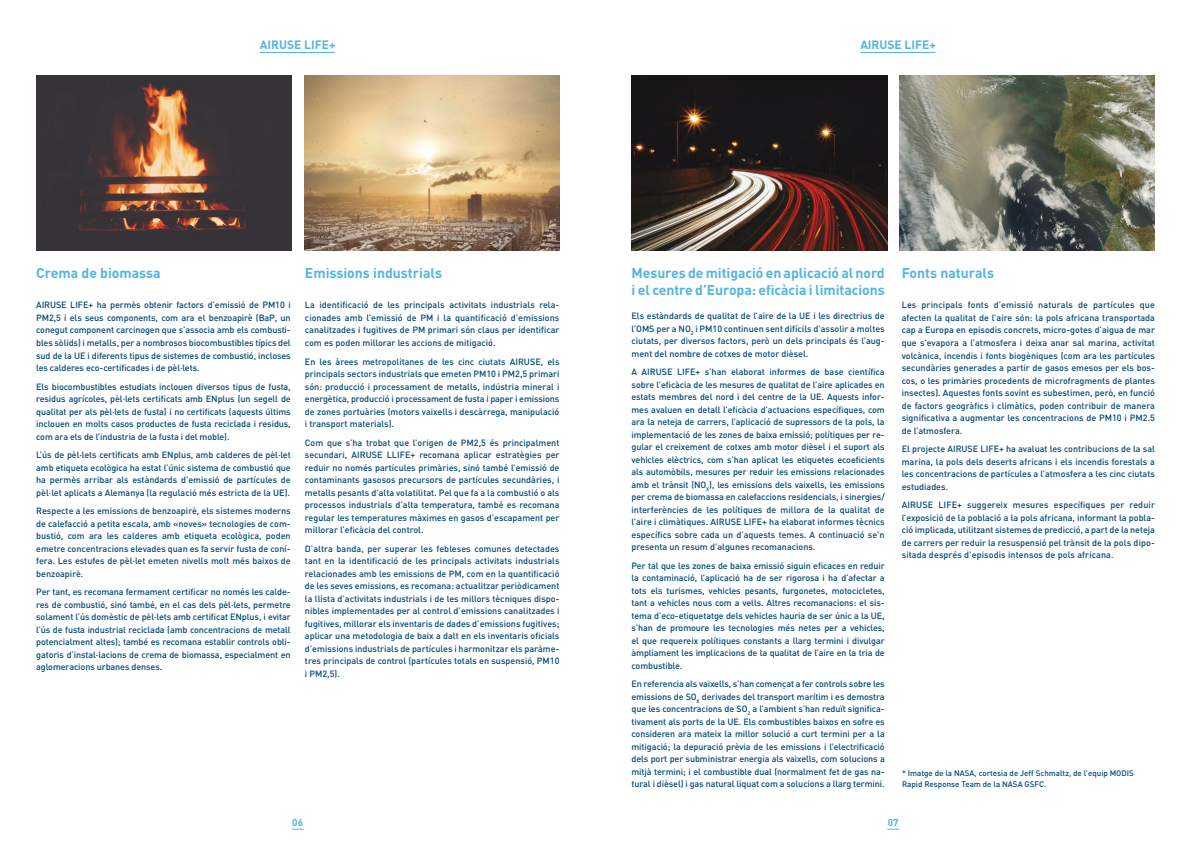
<style>
.page{position:relative;width:1191px;height:842px;background:#fff}
.page>*{position:absolute;margin:0;border:0;box-sizing:border-box;transform-origin:0 0}
.t1{font:700 14px/16.8px "DIN Pro";letter-spacing:-.005em;color:#53b5e0}
.t2{font:700 12px "DIN Pro";color:#53b5e0}
.t3{font:700 10px "DIN Pro";color:#53b5e0}
.t4{font:500 9px/12.5px "DIN Pro";color:#004775;text-align:justify}
.t5{font:500 8px/11px "DIN Pro";color:#004775}
</style>
<div class="page">
<svg style="left:292px;top:829px;width:12px;height:1px"></svg>
<svg style="left:887px;top:829px;width:12px;height:1px"></svg>
<img style="left:36px;top:75px;width:256px;height:175px">
<img style="left:305px;top:75px;width:254px;height:175px">
<img style="left:631px;top:75px;width:256px;height:175px">
<img style="left:899px;top:75px;width:256px;height:175px">
<hr style="left:260px;top:52px;width:75px;height:1px;background:#53b5e0">
<hr style="left:860px;top:52px;width:75px;height:1px;background:#53b5e0">
<h2 class="t2" style="left:260px;top:37px;width:77px">AIRUSE LIFE+</h2>
<h2 class="t2" style="left:860px;top:37px;width:77px">AIRUSE LIFE+</h2>
<h1 class="t1" style="left:36px;top:264px;width:126px">Crema de biomassa</h1>
<p class="t4" style="left:36px;top:299px;width:256px">AIRUSE LIFE+ ha permès obtenir factors d’emissió de PM10 i PM2,5 i els seus components, com ara el benzoapirè (BaP, un conegut component carcinogen que s’associa amb els combusti&shy;bles sòlids) i metalls, per a nombrosos biocombustibles típics del sud de la UE i diferents tipus de sistemes de combustió, incloses les calderes eco-certificades i de pèl·lets.</p>
<p class="t4" style="left:36px;top:380px;width:256px">Els biocombustibles estudiats inclouen diversos tipus de fusta, residus agrícoles, pèl·lets certificats amb ENplus (un segell de qualitat per als pèl·lets de fusta) i no certificats (aquests últims inclouen en molts casos productes de fusta reciclada i residus, com ara els de l’industria de la fusta i del moble).</p>
<p class="t4" style="left:36px;top:448px;width:256px">L’ús de pèl·lets certificats amb ENplus, amb calderes de pèl·let amb etiqueta ecològica ha estat l’únic sistema de combustió que ha permès arribar als estàndards d’emissió de partícules de pèl·let aplicats a Alemanya (la regulació més estricta de la UE).</p>
<p class="t4" style="left:36px;top:504px;width:256px">Respecte a les emissions de benzoapirè, els sistemes moderns de calefacció a petita escala, amb «noves» tecnologies de com&shy;bustió, com ara les calderes amb etiqueta ecològica, poden emetre concentracions elevades quan es fa servir fusta de coní&shy;fera. Les estufes de pèl·let emeten nivells molt més baixos de benzoapirè.</p>
<p class="t4" style="left:36px;top:585px;width:256px">Per tant, es recomana fermament certificar no només les calde&shy;res de combustió, sinó també, en el cas dels pèl·lets, permetre solament l’ús domèstic de pèl·lets amb certificat ENplus, i evitar l’ús de fusta industrial reciclada (amb concentracions de metall potencialment altes); també es recomana establir controls obli&shy;gatoris d’instal·lacions de crema de biomassa, especialment en aglomeracions urbanes denses.</p>
<h1 class="t1" style="left:305px;top:264px;width:139px">Emissions industrials</h1>
<p class="t4" style="left:305px;top:299px;width:256px">La identificació de les principals activitats industrials rela&shy;cionades amb l’emissió de PM i la quantificació d’emissions canalitzades i fugitives de PM primari són claus per identificar com es poden millorar les accions de mitigació.</p>
<p class="t4" style="left:305px;top:355px;width:256px">En les àrees metropolitanes de les cinc ciutats AIRUSE, els principals sectors industrials que emeten PM10 i PM2,5 primari són: producció i processament de metalls, indústria mineral i energètica, producció i processament de fusta i paper i emissions de zones portuàries (motors vaixells i descàrrega, manipulació i transport materials).</p>
<p class="t4" style="left:305px;top:436px;width:256px">Com que s’ha trobat que l’origen de PM2,5 és principalment secundari, AIRUSE LLIFE+ recomana aplicar estratègies per reduir no només partícules primàries, sinó també l’emissió de contaminants gasosos precursors de partícules secundàries, i metalls pesants d’alta volatilitat. Pel que fa a la combustió o als processos industrials d’alta temperatura, també es recomana regular les temperatures màximes en gasos d’escapament per millorar l’eficàcia del control.</p>
<p class="t4" style="left:305px;top:542px;width:256px">D’altra banda, per superar les febleses comunes detectades tant en la identificació de les principals activitats industrials relacionades amb les emissions de PM, com en la quantificació de les seves emissions, es recomana: actualitzar periòdicament la llista d’activitats industrials i de les millors tècniques dispo&shy;nibles implementades per al control d’emissions canalitzades i fugitives, millorar els inventaris de dades d’emissions fugitives; aplicar una metodologia de baix a dalt en els inventaris oficials d’emissions industrials de partícules i harmonitzar els paràme&shy;tres principals de control (partícules totals en suspensió, PM10 i PM2,5).</p>
<h1 class="t1" style="left:631px;top:264px;width:255px">Mesures de mitigació en aplicació al nord i el centre d’Europa: eficàcia i limitacions</h1>
<p class="t4" style="left:631px;top:309px;width:255px">Els estàndards de qualitat de l’aire de la UE i les directrius de l’OMS per a NO<sub>2</sub> i PM10 continuen sent difícils d’assolir a moltes ciutats, per diversos factors, però un dels principals és l’aug&shy;ment del nombre de cotxes de motor dièsel.</p>
<p class="t4" style="left:631px;top:365px;width:255px">A AIRUSE LIFE+ s’han elaborat informes de base científica sobre l’eficàcia de les mesures de qualitat de l’aire aplicades en estats membres del nord i del centre de la UE. Aquests infor&shy;mes avaluen en detall l’eficàcia d’actuacions específiques, com ara la neteja de carrers, l’aplicació de supressors de la pols, la implementació de les zones de baixa emissió; polítiques per re&shy;gular el creixement de cotxes amb motor dièsel i el suport als vehicles elèctrics, com s’han aplicat les etiquetes ecoeficients als automòbils, mesures per reduir les emissions relacionades amb el trànsit (NO<sub>X</sub>), les emissions dels vaixells, les emissions per crema de biomassa en calefaccions residencials, i sinergies/ interferències de les polítiques de millora de la qualitat de l’aire i climàtiques. AIRUSE LIFE+ ha elaborat informes tècnics específics sobre cada un d’aquests temes. A continuació se’n presenta un resum d’algunes recomanacions.</p>
<p class="t4" style="left:631px;top:559px;width:255px">Per tal que les zones de baixa emissió siguin eficaces en reduir la contaminació, l’aplicació ha de ser rigorosa i ha d’afectar a tots els turismes, vehicles pesants, furgonetes, motocicletes, tant a vehicles nous com a vells. Altres recomanacions: el sis&shy;tema d’eco-etiquetatge dels vehicles hauria de ser únic a la UE, s’han de promoure les tecnologies més netes per a vehicles, el que requereix polítiques constants a llarg termini i divulgar àmpliament les implicacions de la qualitat de l’aire en la tria de combustible.</p>
<p class="t4" style="left:631px;top:677px;width:255px">En referencia als vaixells, s’han començat a fer controls sobre les emissions de SO<sub>X</sub> derivades del transport marítim i es demostra que les concentracions de SO<sub>2</sub> a l’ambient s’han reduït significa&shy;tivament als ports de la UE. Els combustibles baixos en sofre es consideren ara mateix la millor solució a curt termini per a la mitigació; la depuració prèvia de les emissions i l’electrificació dels port per subministrar energia als vaixells, com solucions a mitjà termini; i el combustible dual (normalment fet de gas na&shy;tural i dièsel) i gas natural liquat com a solucions a llarg termini.</p>
<h1 class="t1" style="left:901px;top:264px;width:94px">Fonts naturals</h1>
<p class="t4" style="left:901px;top:299px;width:255px">Les principals fonts d’emissió naturals de partícules que afecten la qualitat de l’aire són: la pols africana transportada cap a Europa en episodis concrets, micro-gotes d’aigua de mar que s’evapora a l’atmosfera i deixa anar sal marina, activitat volcànica, incendis i fonts biogèniques (com ara les partícules secundàries generades a partir de gasos emesos per els bos&shy;cos, o les primàries procedents de microfragments de plantes insectes). Aquestes fonts sovint es subestimen, però, en funció de factors geogràfics i climàtics, poden contribuir de manera significativa a augmentar les concentracions de PM10 i PM2.5 de l’atmosfera.</p>
<p class="t4" style="left:901px;top:442px;width:255px">El projecte AIRUSE LIFE+ ha avaluat les contribucions de la sal marina, la pols dels deserts africans i els incendis forestals a les concentracions de partícules a l’atmosfera a les cinc ciutats estudiades.</p>
<p class="t4" style="left:901px;top:498px;width:255px">AIRUSE LIFE+ suggereix mesures específiques per reduir l’exposició de la població a la pols africana, informant la pobla&shy;ció implicada, utilitzant sistemes de predicció, a part de la neteja de carrers per reduir la resuspensió pel trànsit de la pols dipo&shy;sitada després d’episodis intensos de pols africana.</p>
<p class="t5" style="left:902px;top:768px;width:233px">* Imatge de la NASA, cortesia de Jeff Schmaltz, de l’equip MODIS<br>Rapid Response Team de la NASA GSFC.</p>
<p class="t3" style="left:292px;top:815px;width:12px">06</p>
<p class="t3" style="left:887px;top:815px;width:12px">07</p>
</div>
